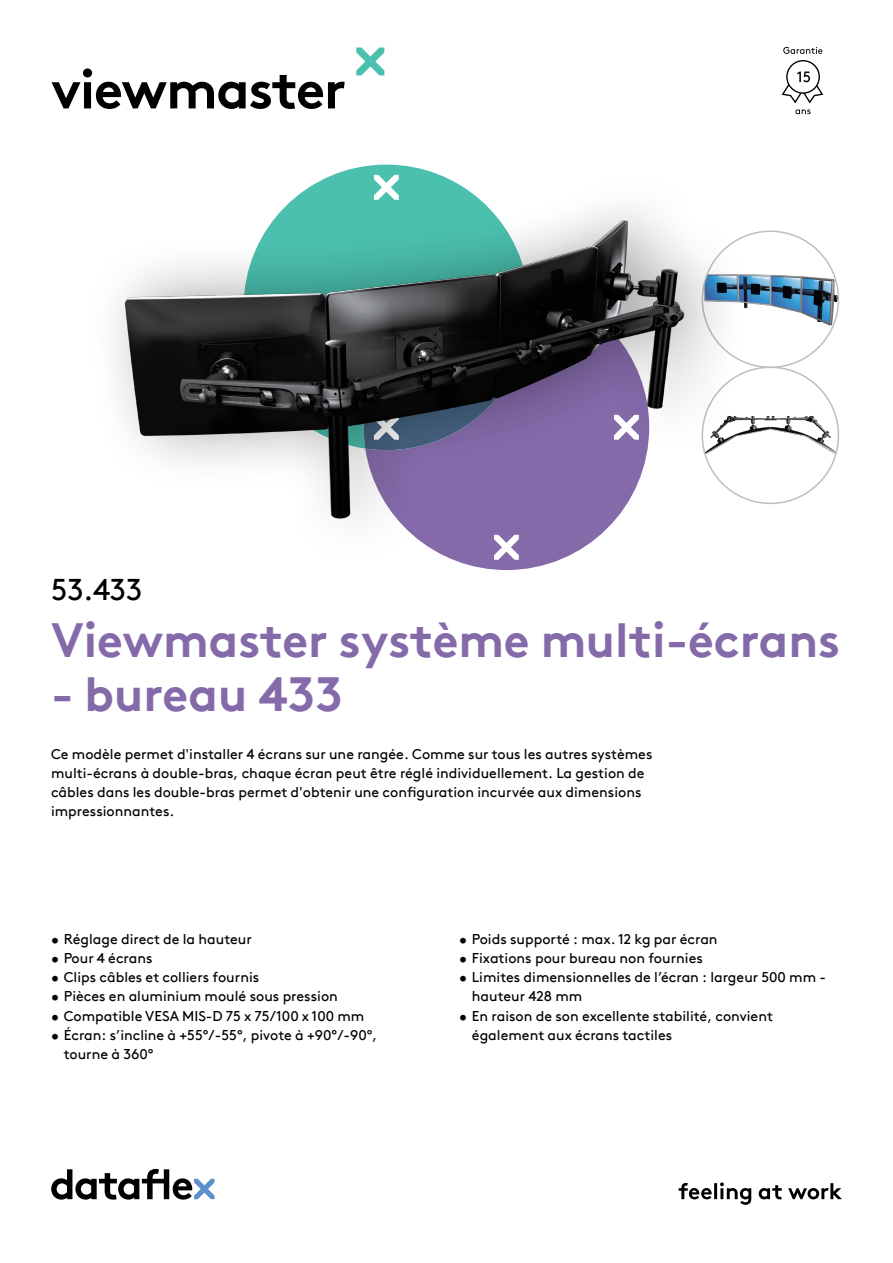
<style>
.page{position:relative;width:893px;height:1263px;background:#fff}
.page>*{position:absolute;margin:0;border:0;box-sizing:border-box;transform-origin:0 0}
.hoofdstuk{font:700 54px "Brown Pro TT";letter-spacing:-.02em;color:#000}
.productnaam{font:700 48px "Brown Pro TT";color:#856aaa}
.productnummer{font:30px "Brown Pro TT";color:#000}
.omschrijving{font:14.25px/19.2px "Brown Pro TT";color:#000}
</style>
<div class="page">
<svg style="left:51px;top:1169px;width:164px;height:30px"></svg>
<svg style="left:679px;top:1182px;width:163px;height:23px"></svg>
<svg style="left:356px;top:47px;width:28px;height:28px"></svg>
<img style="left:750px;top:272px;width:88px;height:54px">
<img style="left:750px;top:416px;width:88px;height:39px">
<div style="left:86px;top:167px;width:664px;height:402px;background:#000;opacity:.35"></div>
<img style="left:120px;top:215px;width:570px;height:309px">
<svg style="left:782px;top:60px;width:41px;height:43px"></svg>
<svg style="left:783px;top:47px;width:39px;height:7px"></svg>
<svg style="left:795px;top:109px;width:16px;height:5px"></svg>
<p class="hoofdstuk" style="left:51px;top:46px;width:297px">viewmaster</p>
<p class="productnummer" style="left:51px;top:566px;width:93px">53.433</p>
<p class="productnaam" style="left:51px;top:601px;width:791px">Viewmaster système multi-écrans</p>
<p class="productnaam" style="left:51px;top:655px;width:293px">- bureau 433</p>
<p class="omschrijving" style="left:51px;top:743px;width:603px">Ce modèle permet d'installer 4 écrans sur une rangée. Comme sur tous les autres systèmes multi-écrans à double-bras, chaque écran peut être réglé individuellement. La gestion de câbles dans les double-bras permet d'obtenir une configuration incurvée aux dimensions impressionnantes.</p>
<p class="omschrijving" style="left:51px;top:928px;width:202px">• Réglage direct de la hauteur</p>
<p class="omschrijving" style="left:51px;top:947px;width:103px">• Pour 4 écrans</p>
<p class="omschrijving" style="left:51px;top:966px;width:210px">• Clips câbles et colliers fournis</p>
<p class="omschrijving" style="left:51px;top:986px;width:288px">• Pièces en aluminium moulé sous pression</p>
<p class="omschrijving" style="left:51px;top:1005px;width:315px">• Compatible VESA MIS-D 75 x 75/100 x 100 mm</p>
<p class="omschrijving" style="left:64px;top:1024px;width:315px;text-indent:-13px">• Écran: s’incline à +55°/-55°, pivote à +90°/-90°, tourne à 360°</p>
<p class="omschrijving" style="left:459px;top:928px;width:260px">• Poids supporté : max. 12 kg par écran</p>
<p class="omschrijving" style="left:459px;top:947px;width:245px">• Fixations pour bureau non fournies</p>
<p class="omschrijving" style="left:472px;top:966px;width:356px;text-indent:-13px">• Limites dimensionnelles de l’écran : largeur 500 mm - hauteur 428 mm</p>
<p class="omschrijving" style="left:472px;top:1005px;width:303px;text-indent:-13px">• En raison de son excellente stabilité, convient également aux écrans tactiles</p>
</div>
